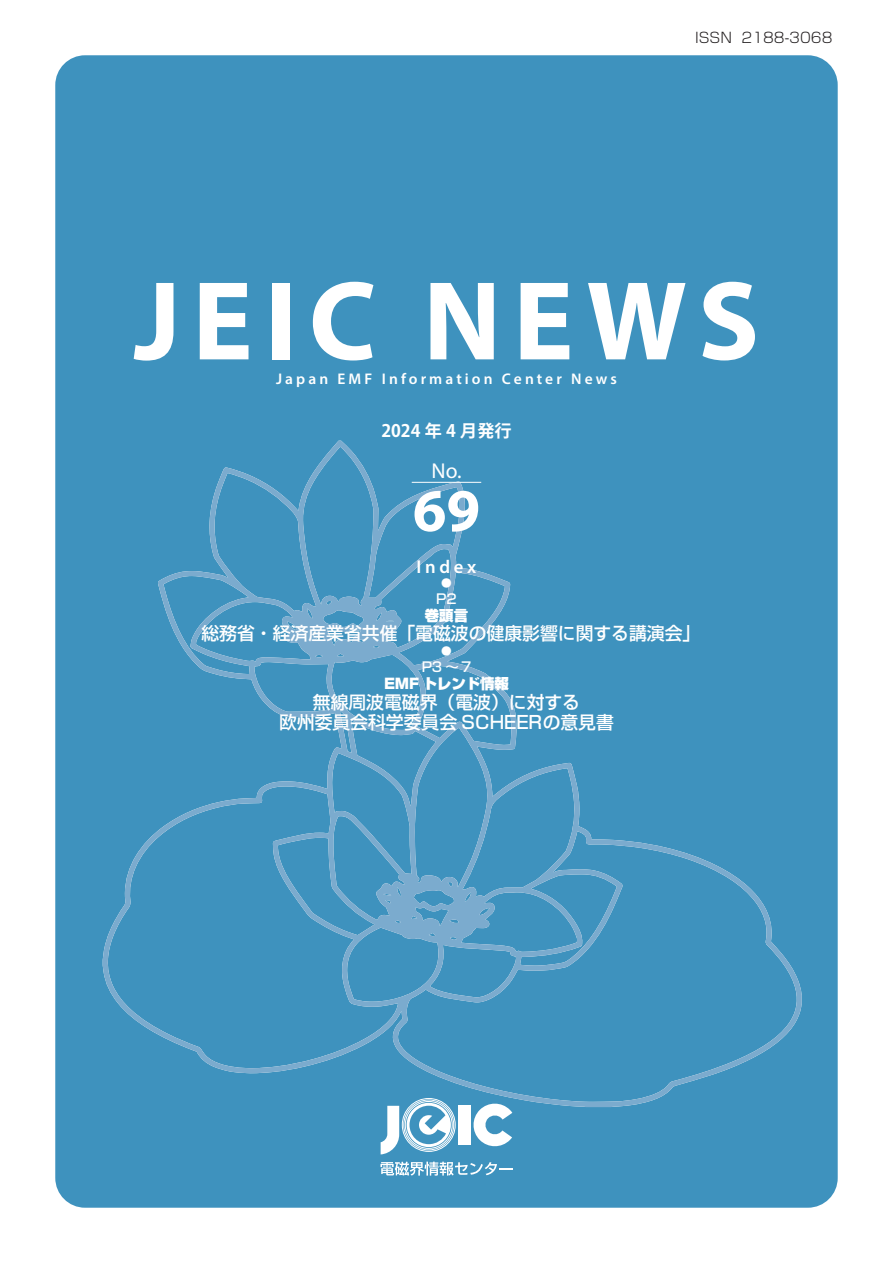
<style>
.page{position:relative;width:893px;height:1263px;background:#fff}
.page>*{position:absolute;margin:0;border:0;box-sizing:border-box;transform-origin:0 0}
.t1{font:700 113.4px "Myriad Pro";letter-spacing:.105em;color:#fff}
.t2{font:700 60.9px "Myriad Pro";color:#fff}
.t3{font:21.6px "Myriad Pro";color:#fff}
.t4{font:600 18.6px "Myriad Pro";letter-spacing:.195em;color:#fff}
.t5{font:500 17.85px/20.2px "Shin Go Pro";color:#fff;text-align:center}
.t6{font:700 17.1px "Koz Go Pro";color:#fff}
.t7{font:600 15.45px "Myriad Pro";letter-spacing:.2em;color:#fff}
.t8{font:900 14.4px "Shin Go Pro";color:#fff}
.t9{font:300 14.25px "Shin Go Pro";color:#231f20}
.t10{font:500 13.5px "Shin Go Pro";color:#fff}
.t11{font:800 10.65px "Shin Go Pro";color:#fff}
</style>
<div class="page">
<div style="left:55px;top:55px;width:783px;height:1153px;background:#3e92be;border-radius:30px"></div>
<svg style="left:103px;top:441px;width:699px;height:666px"></svg>
<svg style="left:381px;top:1106px;width:18px;height:48px"></svg>
<div style="left:402px;top:1098px;width:53px;height:53px;border:1px solid #fff;border-radius:50%"></div>
<svg style="left:471px;top:1101px;width:41px;height:46px"></svg>
<div style="left:404px;top:1100px;width:50px;height:50px;border:1px solid #fff;border-radius:50%"></div>
<div style="left:405px;top:1101px;width:48px;height:48px;border:1px solid #fff;border-radius:50%"></div>
<svg style="left:407px;top:1103px;width:44px;height:44px"></svg>
<div style="left:458px;top:1106px;width:12px;height:39px;background:#fff"></div>
<svg style="left:380px;top:1161px;width:132px;height:14px"></svg>
<hr style="left:412px;top:482px;width:69px;height:1px;background:#fff">
<p class="t9" style="left:695px;top:26px;width:139px">ISSN 2188-3068</p>
<h1 class="t1" style="left:134px;top:247px;width:627px">JEIC NEWS</h1>
<p class="t7" style="left:276px;top:369px;width:342px">Japan EMF Information Center News</p>
<p class="t6" style="left:381px;top:419px;width:132px">2024 年 4 月発行</p>
<p class="t3" style="left:431px;top:457px;width:31px">No.</p>
<h2 class="t2" style="left:413px;top:471px;width:69px">69</h2>
<p class="t4" style="left:417px;top:555px;width:61px">Index</p>
<p class="t11" style="left:441px;top:575px;width:12px">●</p>
<p class="t10" style="left:436px;top:588px;width:22px">P2</p>
<p class="t8" style="left:425px;top:604px;width:45px">巻頭言</p>
<p class="t5" style="left:201px;top:621px;width:500px">総務省・経済産業省共催「電磁波の健康影響に関する講演会」</p>
<p class="t11" style="left:441px;top:643px;width:12px">●</p>
<p class="t10" style="left:422px;top:656px;width:51px">P3～7</p>
<p class="t8" style="left:384px;top:672px;width:126px">EMF トレンド情報</p>
<p class="t5" style="left:279px;top:690px;width:336px">無線周波電磁界（電波）に対する<br>欧州委員会科学委員会 SCHEERの意見書</p>
</div>
